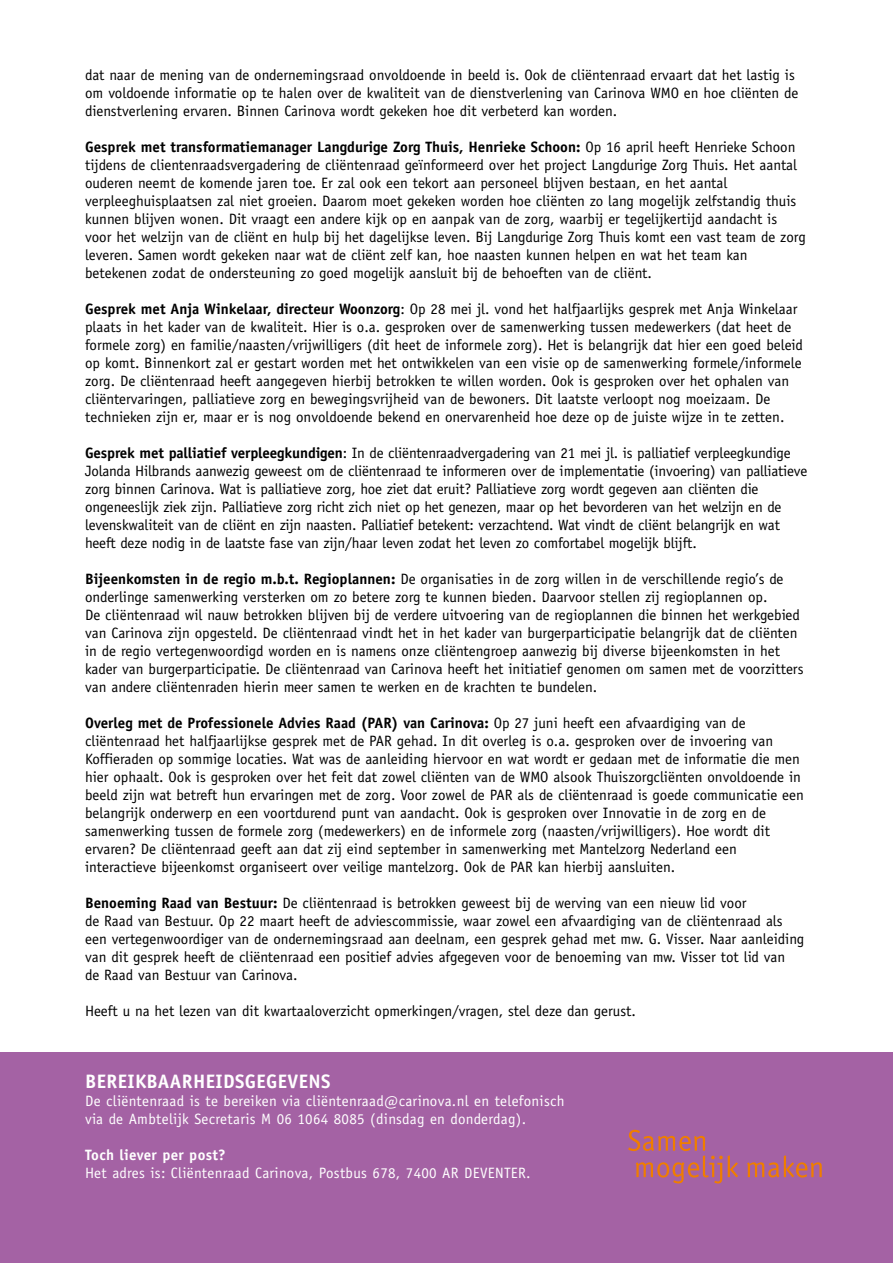
<style>
.page{position:relative;width:893px;height:1263px;background:#fff}
.page>*{position:absolute;margin:0;border:0;box-sizing:border-box;transform-origin:0 0}
.t1{font:700 19.5px "Officina Sans";letter-spacing:.02em;color:#fff}
.t2{font:15px/18px "Officina Sans";color:#000}
.t3{font:15px/18px "Officina Sans";letter-spacing:.02em;color:#fff}
.t4{font:700 15px "Officina Sans";letter-spacing:.02em;color:#fff}
.s1{font-weight:700}
</style>
<div class="page">
<div style="left:0;top:1052px;width:893px;height:211px;background:#a462a4"></div>
<svg style="left:628px;top:1130px;width:110px;height:53px"></svg>
<svg style="left:747px;top:1155px;width:75px;height:22px"></svg>
<p class="t2" style="left:85px;top:66px;width:715px">dat naar de mening van de ondernemingsraad onvoldoende in beeld is. Ook de cliëntenraad ervaart dat het lastig is om voldoende informatie op te halen over de kwaliteit van de dienstverlening van Carinova WMO en hoe cliënten de dienstverlening ervaren. Binnen Carinova wordt gekeken hoe dit verbeterd kan worden.</p>
<p class="t2" style="left:85px;top:138px;width:722px"><span class="s1">Gesprek met transformatiemanager Langdurige Zorg Thuis, Henrieke Schoon:</span> Op 16 april heeft Henrieke Schoon tijdens de clientenraadsvergadering de cliëntenraad geïnformeerd over het project Langdurige Zorg Thuis. Het aantal ouderen neemt de komende jaren toe. Er zal ook een tekort aan personeel blijven bestaan, en het aantal verpleeghuisplaatsen zal niet groeien. Daarom moet gekeken worden hoe cliënten zo lang mogelijk zelfstandig thuis kunnen blijven wonen. Dit vraagt een andere kijk op en aanpak van de zorg, waarbij er tegelijkertijd aandacht is voor het welzijn van de cliënt en hulp bij het dagelijkse leven. Bij Langdurige Zorg Thuis komt een vast team de zorg leveren. Samen wordt gekeken naar wat de cliënt zelf kan, hoe naasten kunnen helpen en wat het team kan betekenen zodat de ondersteuning zo goed mogelijk aansluit bij de behoeften van de cliënt.</p>
<p class="t2" style="left:85px;top:300px;width:719px"><span class="s1">Gesprek met Anja Winkelaar, directeur Woonzorg</span>: Op 28 mei jl. vond het halfjaarlijks gesprek met Anja Winkelaar plaats in het kader van de kwaliteit. Hier is o.a. gesproken over de samenwerking tussen medewerkers (dat heet de formele zorg) en familie/naasten/vrijwilligers (dit heet de informele zorg). Het is belangrijk dat hier een goed beleid op komt. Binnenkort zal er gestart worden met het ontwikkelen van een visie op de samenwerking formele/informele zorg. De cliëntenraad heeft aangegeven hierbij betrokken te willen worden. Ook is gesproken over het ophalen van cliëntervaringen, palliatieve zorg en bewegingsvrijheid van de bewoners. Dit laatste verloopt nog moeizaam. De technieken zijn er, maar er is nog onvoldoende bekend en onervarenheid hoe deze op de juiste wijze in te zetten.</p>
<p class="t2" style="left:85px;top:444px;width:724px"><span class="s1">Gesprek met palliatief verpleegkundigen</span>: In de cliëntenraadvergadering van 21 mei jl. is palliatief verpleegkundige Jolanda Hilbrands aanwezig geweest om de cliëntenraad te informeren over de implementatie (invoering) van palliatieve zorg binnen Carinova. Wat is palliatieve zorg, hoe ziet dat eruit? Palliatieve zorg wordt gegeven aan cliënten die ongeneeslijk ziek zijn. Palliatieve zorg richt zich niet op het genezen, maar op het bevorderen van het welzijn en de levenskwaliteit van de cliënt en zijn naasten. Palliatief betekent: verzachtend. Wat vindt de cliënt belangrijk en wat heeft deze nodig in de laatste fase van zijn/haar leven zodat het leven zo comfortabel mogelijk blijft.</p>
<p class="t2" style="left:85px;top:570px;width:720px"><span class="s1">Bijeenkomsten in de regio m.b.t. Regioplannen:</span> De organisaties in de zorg willen in de verschillende regio’s de onderlinge samenwerking versterken om zo betere zorg te kunnen bieden. Daarvoor stellen zij regioplannen op.<br>De cliëntenraad wil nauw betrokken blijven bij de verdere uitvoering van de regioplannen die binnen het werkgebied van Carinova zijn opgesteld. De cliëntenraad vindt het in het kader van burgerparticipatie belangrijk dat de cliënten in de regio vertegenwoordigd worden en is namens onze cliëntengroep aanwezig bij diverse bijeenkomsten in het kader van burgerparticipatie. De cliëntenraad van Carinova heeft het initiatief genomen om samen met de voorzitters van andere cliëntenraden hierin meer samen te werken en de krachten te bundelen.</p>
<p class="t2" style="left:85px;top:714px;width:720px"><span class="s1">Overleg met de Professionele Advies Raad (PAR) van Carinova:</span> Op 27 juni heeft een afvaardiging van de cliëntenraad het halfjaarlijkse gesprek met de PAR gehad. In dit overleg is o.a. gesproken over de invoering van Koffieraden op sommige locaties. Wat was de aanleiding hiervoor en wat wordt er gedaan met de informatie die men hier ophaalt. Ook is gesproken over het feit dat zowel cliënten van de WMO alsook Thuiszorgcliënten onvoldoende in beeld zijn wat betreft hun ervaringen met de zorg. Voor zowel de PAR als de cliëntenraad is goede communicatie een belangrijk onderwerp en een voortdurend punt van aandacht. Ook is gesproken over Innovatie in de zorg en de samenwerking tussen de formele zorg (medewerkers) en de informele zorg (naasten/vrijwilligers). Hoe wordt dit ervaren? De cliëntenraad geeft aan dat zij eind september in samenwerking met Mantelzorg Nederland een interactieve bijeenkomst organiseert over veilige mantelzorg. Ook de PAR kan hierbij aansluiten.</p>
<p class="t2" style="left:85px;top:894px;width:721px"><span class="s1">Benoeming Raad van Bestuur:</span> De cliëntenraad is betrokken geweest bij de werving van een nieuw lid voor<br>de Raad van Bestuur. Op 22 maart heeft de adviescommissie, waar zowel een afvaardiging van de cliëntenraad als een vertegenwoordiger van de ondernemingsraad aan deelnam, een gesprek gehad met mw. G. Visser. Naar aanleiding van dit gesprek heeft de cliëntenraad een positief advies afgegeven voor de benoeming van mw. Visser tot lid van<br>de Raad van Bestuur van Carinova.</p>
<p class="t2" style="left:85px;top:1002px;width:552px">Heeft u na het lezen van dit kwartaaloverzicht opmerkingen/vragen, stel deze dan gerust.</p>
<h1 class="t1" style="left:85px;top:1069px;width:247px">BEREIKBAARHEIDSGEGEVENS</h1>
<p class="t3" style="left:85px;top:1092px;width:481px">De cliëntenraad is te bereiken via cliëntenraad@carinova.nl en telefonisch via de Ambtelijk Secretaris M 06 1064 8085 (dinsdag en donderdag).</p>
<p class="t4" style="left:85px;top:1145px;width:142px">Toch liever per post?</p>
<p class="t3" style="left:85px;top:1164px;width:447px">Het adres is: Cliëntenraad Carinova, Postbus 678, 7400 AR DEVENTER.</p>
</div>
